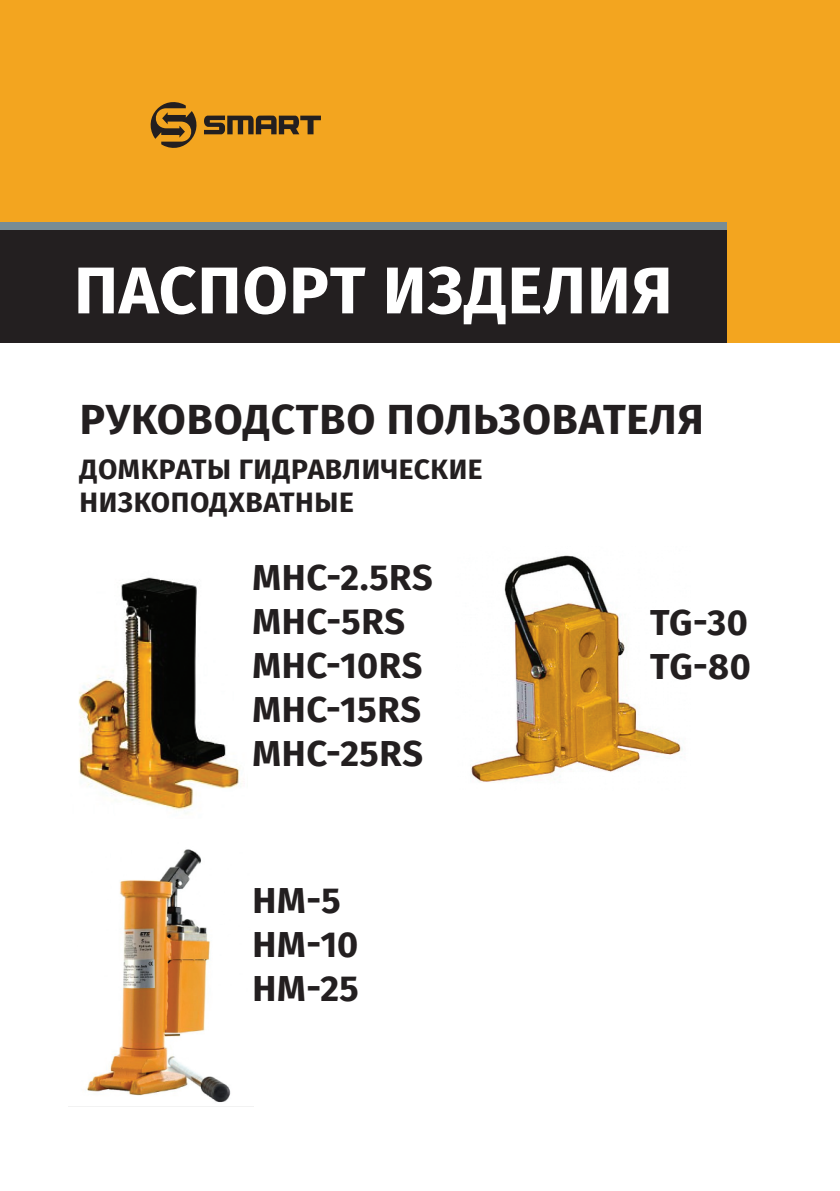
<style>
.page{position:relative;width:840px;height:1191px;background:#fff}
.page>*{position:absolute;margin:0;border:0;box-sizing:border-box;transform-origin:0 0}
.t1{font:700 66px "Fira Sans OT";letter-spacing:.015em;color:#fff}
.t2{font:700 42px "Fira Sans OT";letter-spacing:.02em;color:#231f20}
.t3{font:700 36px/44px "Fira Sans OT";letter-spacing:.02em;color:#231f20}
.t4{font:700 28px/33.6px "Fira Sans OT";letter-spacing:.02em;color:#231f20}
</style>
<div class="page">
<img style="left:86px;top:849px;width:145px;height:254px">
<img style="left:78px;top:577px;width:165px;height:237px">
<div style="left:0;top:0;width:839px;height:343px;background:#f3a51f"></div>
<img style="left:470px;top:555px;width:213px;height:227px">
<div style="left:0;top:222px;width:726px;height:121px;background:#231f20"></div>
<svg style="left:150px;top:102px;width:171px;height:46px"></svg>
<div style="left:0;top:222px;width:726px;height:8px;background:#788c94"></div>
<h1 class="t1" style="left:74px;top:258px;width:599px">ПАСПОРТ ИЗДЕЛИЯ</h1>
<p class="t2" style="left:80px;top:399px;width:625px">РУКОВОДСТВО ПОЛЬЗОВАТЕЛЯ</p>
<p class="t4" style="left:80px;top:453px;width:404px">ДОМКРАТЫ ГИДРАВЛИЧЕСКИЕ<br>НИЗКОПОДХВАТНЫЕ</p>
<p class="t3" style="left:252px;top:557px;width:182px">MHC-2.5RS<br>MHC-5RS<br>MHC-10RS<br>MHC-15RS<br>MHC-25RS</p>
<p class="t3" style="left:252px;top:880px;width:108px">HM-5<br>HM-10<br>HM-25</p>
<p class="t3" style="left:649px;top:601px;width:102px">TG-30<br>TG-80</p>
</div>
